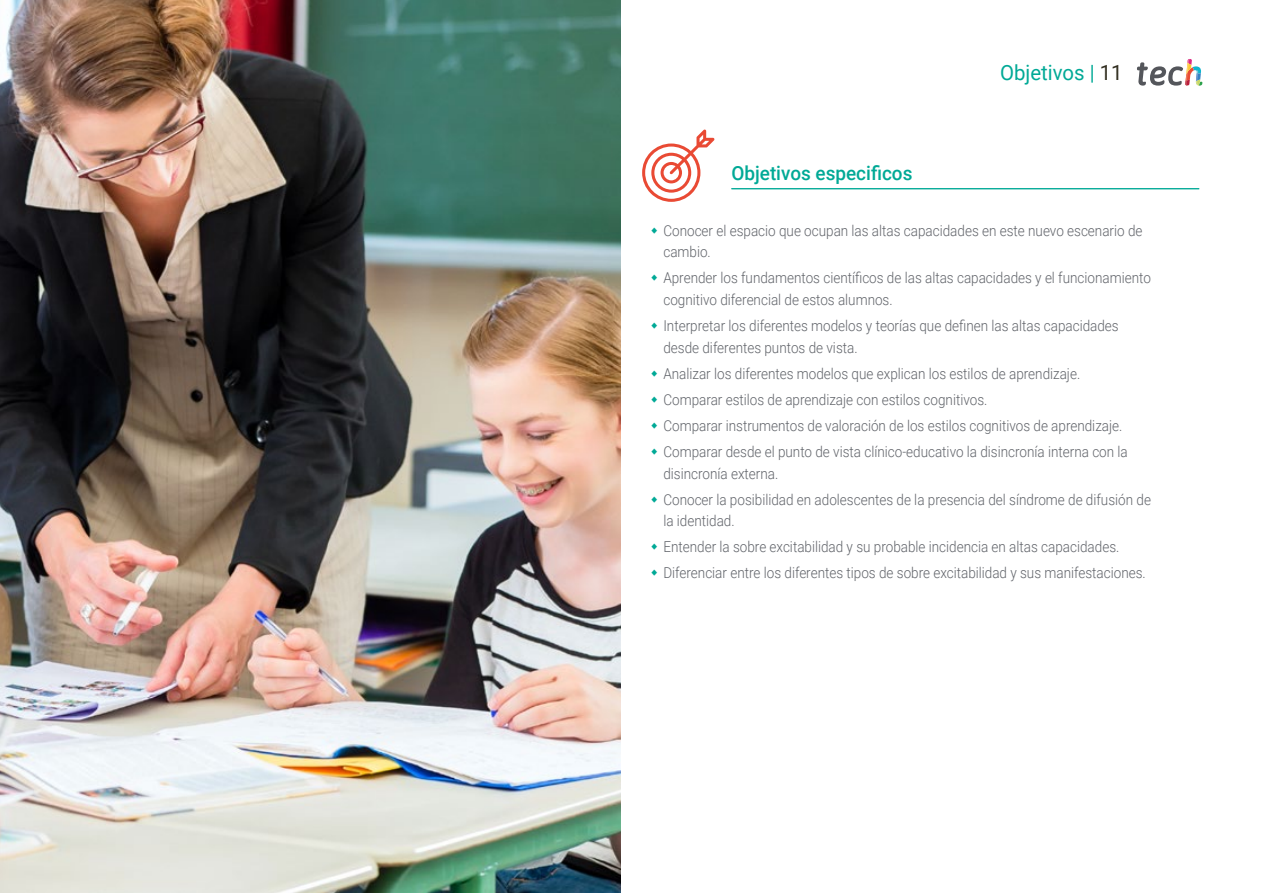
<style>
.page{position:relative;width:1263px;height:893px;background:#fff}
.page>*{position:absolute;margin:0;border:0;box-sizing:border-box;transform-origin:0 0}
.t1{font:21px "Roboto";color:#00a996}
.t2{font:500 19.5px "Roboto";color:#00a996}
.t3{font:300 15px/26px "Roboto";color:#61646a;scale:.9 1}
.s1{color:#312e20}
</style>
<div class="page">
<svg style="left:642px;top:129px;width:72px;height:73px"></svg>
<hr style="left:731px;top:188px;width:468px;height:1px;background:#00a996">
<img style="left:0;top:0;width:621px;height:893px">
<svg style="left:1137px;top:59px;width:65px;height:27px"></svg>
<h2 class="t2" style="left:731px;top:160px;width:183px">Objetivos especificos</h2>
<h1 class="t1" style="left:1000px;top:57px;width:124px">Objetivos | <span class="s1">11</span></h1>
<p class="t3" style="left:663px;top:219px;width:534px;line-height:21.8px">Conocer el espacio que ocupan las altas capacidades en este nuevo escenario de cambio.</p>
<p class="t3" style="left:663px;top:267px;width:543px;line-height:21.8px">Aprender los fundamentos científicos de las altas capacidades y el funcionamiento cognitivo diferencial de estos alumnos.</p>
<p class="t3" style="left:663px;top:314px;width:507px;line-height:21.8px">Interpretar los diferentes modelos y teorías que definen las altas capacidades desde diferentes puntos de vista.</p>
<p class="t3" style="left:663px;top:360px;width:517px">Analizar los diferentes modelos que explican los estilos de aprendizaje.<br>Comparar estilos de aprendizaje con estilos cognitivos.<br>Comparar instrumentos de valoración de los estilos cognitivos de aprendizaje.<br>Comparar desde el punto de vista clínico-educativo la disincronía interna con la</p>
<p class="t3" style="left:663px;top:460px;width:543px">disincronía externa.<br>Conocer la posibilidad en adolescentes de la presencia del síndrome de difusión de</p>
<p class="t3" style="left:663px;top:507px;width:537px">la identidad.<br>Entender la sobre excitabilidad y su probable incidencia en altas capacidades.<br>Diferenciar entre los diferentes tipos de sobre excitabilidad y sus manifestaciones.</p>
</div>
